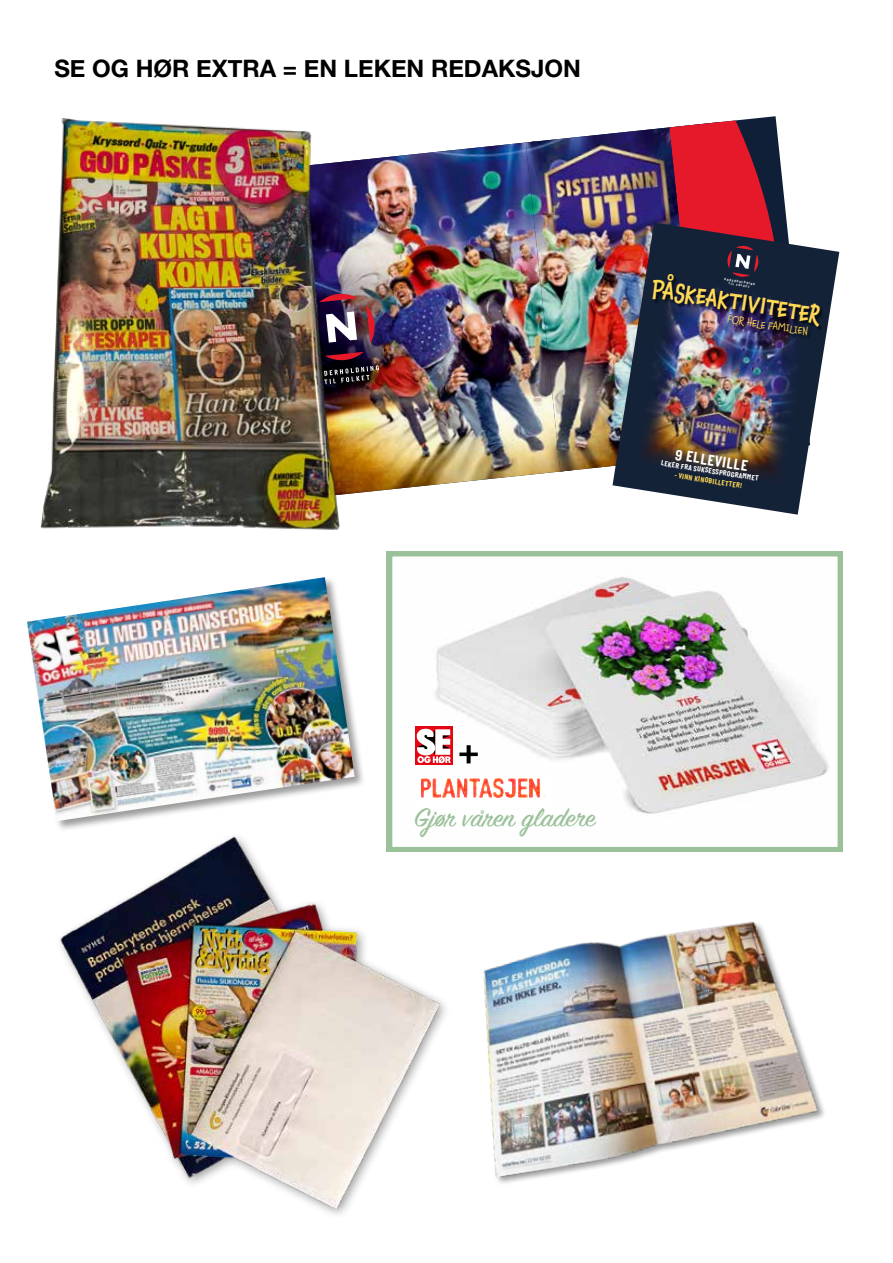
<style>
.page{position:relative;width:893px;height:1263px;background:#fff}
.page>*{position:absolute;margin:0;border:0;box-sizing:border-box;transform-origin:0 0}
.t1{font:63.3px "Titling Gothic FB Comp";color:#000;scale:1.07 1}
.t2{font:28.8px "Sign Painter House Script";color:#9ac199;scale:1.07 1}
.t3{font:700 24px "Helvetica Neue";color:#000}
.t4{font:500 23.25px "Chaloops";color:#ffd956;scale:.9 1}
.t5{font:700 15.75px "Nordic Plate System";color:#fff}
.t6{font:10.65px "Chaloops";color:#ffd956}
.t7{font:700 7.65px "Nordic Plate System";color:#fff}
.t8{font:700 7.65px "Nordic Plate System";color:#ffd956}
.t9{font:700 3.3px/3.3px "Nordic Plate System";color:#fff;text-align:center}
</style>
<div class="page">
<img style="left:355px;top:142px;width:210px;height:352px">
<img style="left:526px;top:116px;width:250px;height:355px">
<svg style="left:387px;top:551px;width:456px;height:301px"></svg>
<div style="left:415px;top:727px;width:38px;height:38px;background:#e30613"></div>
<svg style="left:416px;top:729px;width:35px;height:34px"></svg>
<img style="left:415px;top:773px;width:139px;height:33px">
<div style="left:26px;top:576px;width:340px;height:256px;background:#000;opacity:.4"></div>
<img style="left:27px;top:577px;width:328px;height:244px">
<img style="left:40px;top:118px;width:315px;height:412px">
<img style="left:483px;top:921px;width:341px;height:262px">
<img style="left:612px;top:223px;width:227px;height:292px">
<img style="left:631px;top:118px;width:198px;height:373px">
<img style="left:26px;top:827px;width:438px;height:388px">
<p class="t3" style="left:54px;top:50px;width:528px">SE OG HØR EXTRA = EN LEKEN REDAKSJON</p>
<p class="t4" style="left:655px;top:271px;width:190px;rotate:9deg">PÅSKEAKTIVITETER</p>
<p class="t9" style="left:725px;top:278px;width:32px;rotate:9deg">UNDERHOLDNING<br>TIL FOLKET</p>
<p class="t6" style="left:729px;top:310px;width:83px;rotate:9deg">FOR HELE FAMILIEN</p>
<p class="t5" style="left:677px;top:444px;width:75px;rotate:9deg">9 ELLEVILLE</p>
<p class="t7" style="left:662px;top:458px;width:100px;rotate:9deg">LEKER FRA SUKSESSPROGRAMMET</p>
<p class="t8" style="left:675px;top:470px;width:70px;rotate:9deg">- VINN KINOBILLETTER!</p>
<h1 class="t1" style="left:459px;top:719px;width:20px">+</h1>
<p class="t2" style="left:414px;top:800px;width:171px">Gjør våren gladere</p>
</div>
